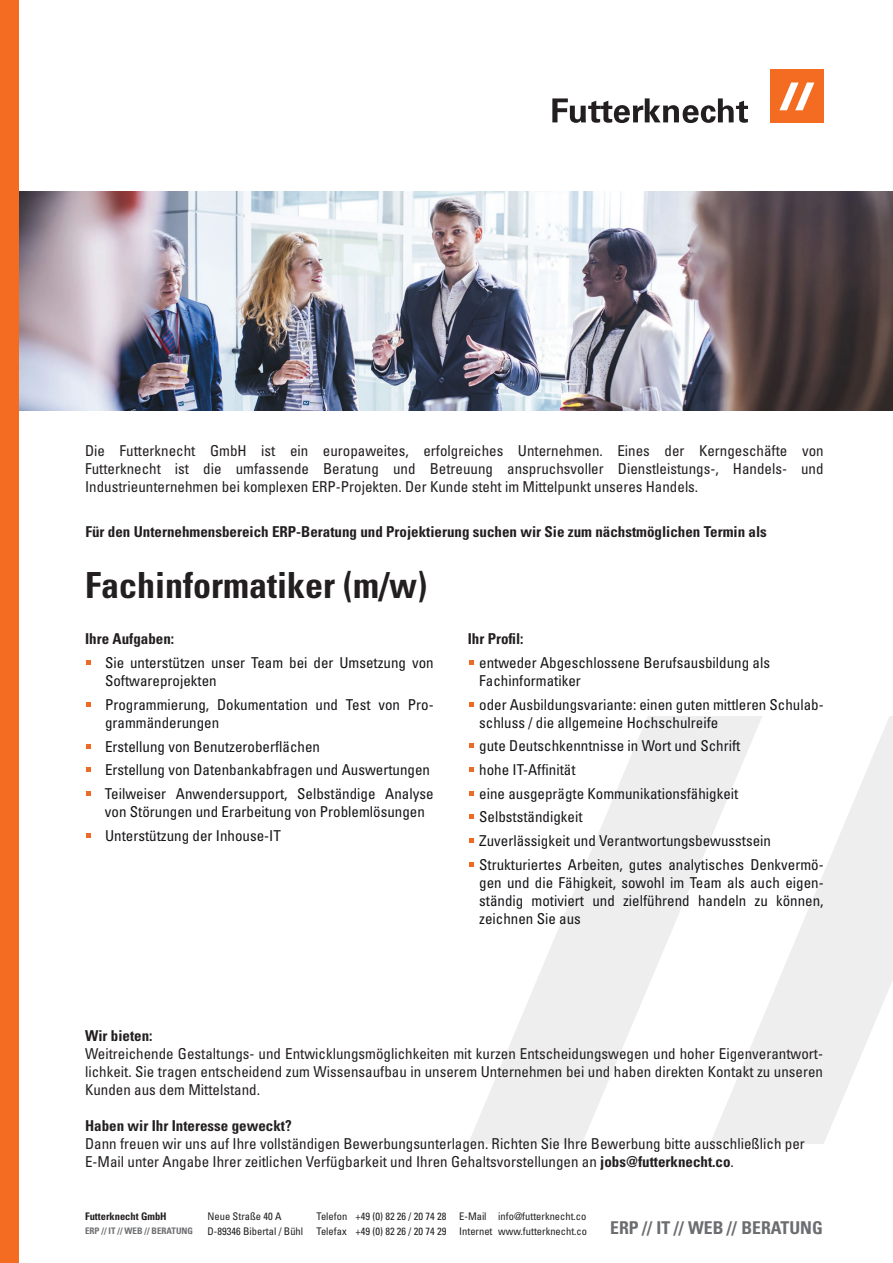
<style>
.page{position:relative;width:893px;height:1263px;background:#fff}
.page>*{position:absolute;margin:0;border:0;box-sizing:border-box;transform-origin:0 0}
.t1{font:700 condensed 36px "Univers LT Std";color:#231f20}
.t2{font:700 condensed 17.7px "Univers LT Std";color:#6c6d70}
.t3{font:condensed 15px/18px "Univers LT Std";color:#171518}
.t4{font:condensed 15px/18px "Univers LT Std";color:#231f20;text-align:justify}
.t5{font:700 condensed 15px "Univers LT Std";color:#231f20}
.t6{font:condensed 10.5px/15px "Univers LT Std";color:#231f20}
.t7{font:700 condensed 10.5px "Univers LT Std";color:#231f20}
.t8{font:700 condensed 9px "Univers LT Std";color:#6c6d70}
.s1{font-weight:700}
</style>
<div class="page">
<svg style="left:468px;top:716px;width:242px;height:428px"></svg>
<svg style="left:710px;top:716px;width:183px;height:428px"></svg>
<img style="left:18px;top:191px;width:875px;height:219px">
<div style="left:770px;top:70px;width:54px;height:53px;background:#f36c21"></div>
<svg style="left:779px;top:83px;width:35px;height:27px"></svg>
<svg style="left:552px;top:98px;width:196px;height:25px"></svg>
<svg style="left:87px;top:660px;width:4px;height:5px"></svg>
<svg style="left:87px;top:702px;width:4px;height:4px"></svg>
<svg style="left:87px;top:767px;width:4px;height:5px"></svg>
<svg style="left:87px;top:791px;width:4px;height:5px"></svg>
<svg style="left:87px;top:834px;width:4px;height:4px"></svg>
<svg style="left:469px;top:767px;width:4px;height:5px"></svg>
<svg style="left:469px;top:791px;width:4px;height:4px"></svg>
<svg style="left:469px;top:838px;width:4px;height:4px"></svg>
<svg style="left:469px;top:862px;width:4px;height:4px"></svg>
<svg style="left:87px;top:744px;width:4px;height:4px"></svg>
<svg style="left:469px;top:660px;width:4px;height:5px"></svg>
<div style="left:0;top:0;width:18px;height:1263px;background:#f36c21"></div>
<svg style="left:469px;top:702px;width:4px;height:4px"></svg>
<svg style="left:469px;top:744px;width:4px;height:4px"></svg>
<svg style="left:469px;top:814px;width:4px;height:4px"></svg>
<p class="t4" style="left:85px;top:441px;width:740px">Die Futterknecht GmbH ist ein europaweites, erfolgreiches Unternehmen. Eines der Kerngeschäfte von Futterknecht ist die umfassende Beratung und Betreuung anspruchsvoller Dienstleistungs-, Handels- und Industrieunternehmen bei komplexen ERP-Projekten. Der Kunde steht im Mittelpunkt unseres Handels.</p>
<p class="t5" style="left:85px;top:523px;width:683px">Für den Unternehmensbereich ERP-Beratung und Projektierung suchen wir Sie zum nächstmöglichen Termin als</p>
<h1 class="t1" style="left:85px;top:563px;width:343px">Fachinformatiker (m/w)</h1>
<p class="t5" style="left:85px;top:630px;width:91px">Ihre Aufgaben:</p>
<p class="t3" style="left:105px;top:653px;width:330px">Sie unterstützen unser Team bei der Umsetzung von<br>Softwareprojekten</p>
<p class="t3" style="left:105px;top:695px;width:330px">Programmierung, Dokumentation und Test von Pro&shy;grammänderungen</p>
<p class="t3" style="left:105px;top:758px;width:330px;line-height:23.5px">Erstellung von Datenbankabfragen und Auswertungen<br>Teilweiser Anwendersupport, Selbständige Analyse</p>
<p class="t3" style="left:105px;top:802px;width:321px">von Störungen und Erarbeitung von Problemlösungen</p>
<p class="t3" style="left:105px;top:737px;width:216px">Erstellung von Benutzeroberflächen</p>
<p class="t3" style="left:105px;top:827px;width:177px">Unterstützung der Inhouse-IT</p>
<p class="t5" style="left:468px;top:630px;width:57px">Ihr Profil:</p>
<p class="t3" style="left:479px;top:653px;width:292px">entweder Abgeschlossene Berufsausbildung als<br>Fachinformatiker</p>
<p class="t3" style="left:479px;top:695px;width:346px">oder Ausbildungsvariante: einen guten mittleren Schulab&shy;schluss / die allgemeine Hochschulreife</p>
<p class="t3" style="left:479px;top:734px;width:263px;line-height:23.9px">gute Deutschkenntnisse in Wort und Schrift hohe IT-Affinität</p>
<p class="t3" style="left:479px;top:784px;width:261px">eine ausgeprägte Kommunikationsfähigkeit</p>
<p class="t3" style="left:479px;top:807px;width:105px">Selbstständigkeit</p>
<p class="t3" style="left:479px;top:828px;width:346px;line-height:24px">Zuverlässigkeit und Verantwortungsbewusstsein<br>Strukturiertes Arbeiten, gutes analytisches Denkvermö-</p>
<p class="t3" style="left:479px;top:873px;width:346px;text-align:justify">gen und die Fähigkeit, sowohl im Team als auch eigen&shy;ständig motiviert und zielführend handeln zu können, zeichnen Sie aus</p>
<p class="t5" style="left:85px;top:1027px;width:69px">Wir bieten:</p>
<p class="t4" style="left:85px;top:1045px;width:739px">Weitreichende Gestaltungs- und Entwicklungsmöglichkeiten mit kurzen Entscheidungswegen und hoher Eigenverantwort&shy;lichkeit. Sie tragen entscheidend zum Wissensaufbau in unserem Unternehmen bei und haben direkten Kontakt zu unseren Kunden aus dem Mittelstand.</p>
<p class="t5" style="left:85px;top:1117px;width:208px">Haben wir Ihr Interesse geweckt?</p>
<p class="t4" style="left:85px;top:1135px;width:721px">Dann freuen wir uns auf Ihre vollständigen Bewerbungsunterlagen. Richten Sie Ihre Bewerbung bitte ausschließlich per<br>E-Mail unter Angabe Ihrer zeitlichen Verfügbarkeit und Ihren Gehaltsvorstellungen an <span class="s1">jobs@futterknecht.co</span>.</p>
<p class="t7" style="left:85px;top:1210px;width:83px">Futterknecht GmbH</p>
<p class="t8" style="left:85px;top:1225px;width:109px">ERP // IT // WEB // BERATUNG</p>
<p class="t6" style="left:208px;top:1209px;width:97px">Neue Straße 40 A<br>D-89346 Bibertal / Bühl</p>
<p class="t6" style="left:317px;top:1209px;width:131px">Telefon +49 (0) 82 26 / 20 74 28<br>Telefax +49 (0) 82 26 / 20 74 29</p>
<p class="t6" style="left:459px;top:1209px;width:129px">E-Mail info@futterknecht.co<br>Internet www.futterknecht.co</p>
<p class="t2" style="left:610px;top:1217px;width:214px">ERP // IT // WEB // BERATUNG</p>
</div>
